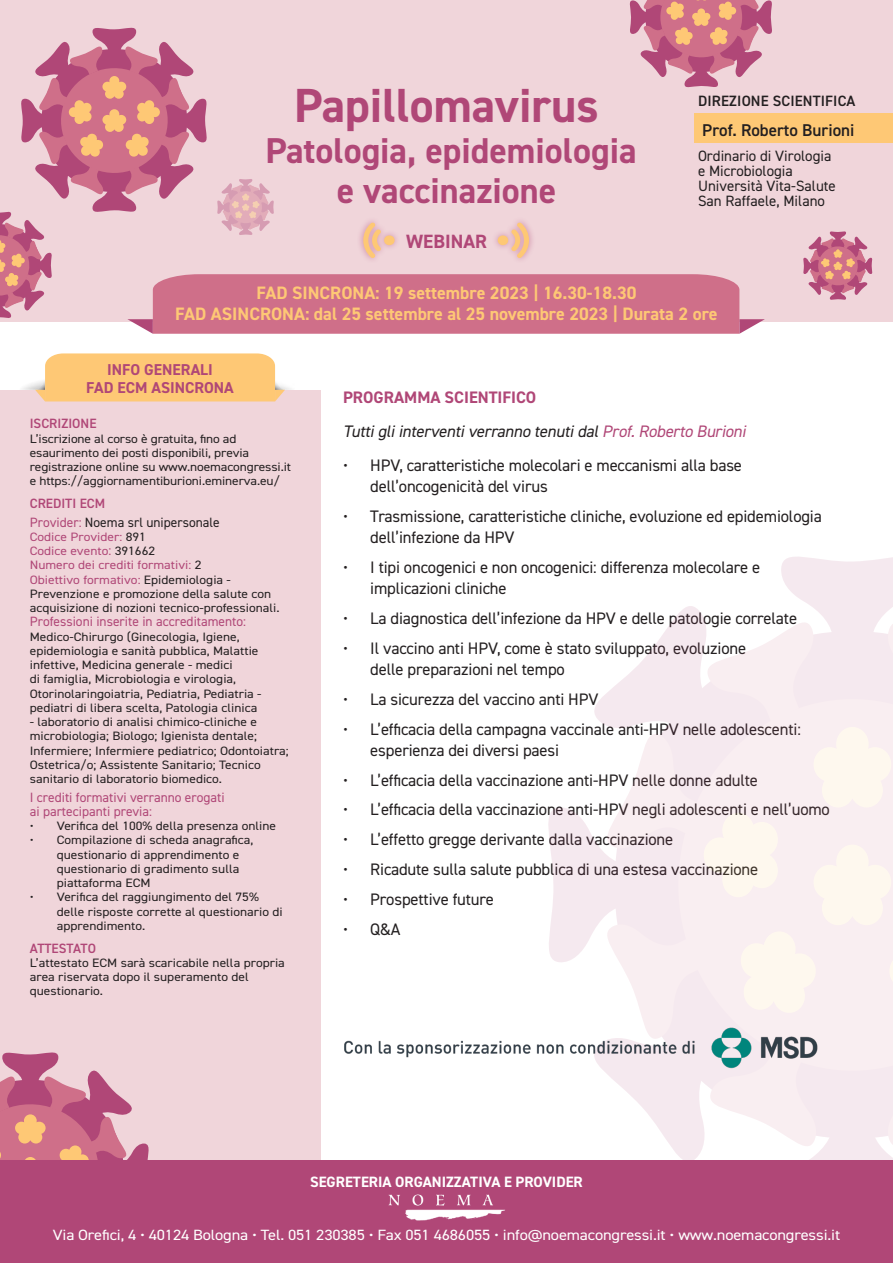
<style>
.page{position:relative;width:893px;height:1263px;background:#fff}
.page>*{position:absolute;margin:0;border:0;box-sizing:border-box;transform-origin:0 0}
.t1{font:700 48px "DIN2014";color:#b04777}
.t2{font:700 36px/40.5px "DIN2014";color:#b04777;text-align:center}
.t3{font:21.3px "Myriad Pro";color:#fec875}
.t4{font:700 19.2px "DIN2014";color:#b04777}
.t5{font:700 18px "DIN2014";color:#fec875}
.t6{font:600 17.1px "DIN2014";color:#231f20}
.t7{font:16.65px/21.1px "DIN2014";letter-spacing:-.01em;color:#231f20}
.t8{font:italic 16.65px "DIN2014";color:#231f20}
.t9{font:700 16.65px "DIN2014";color:#b04777}
.t10{font:700 15.75px "DIN2014";color:#b04777}
.t11{font:15px/15px "DIN2014";color:#231f20}
.t12{font:700 15px "DIN2014";color:#fff}
.t13{font:600 15px "DIN2014";letter-spacing:.01em;color:#231f20}
.t14{font:14.85px "DIN2014";letter-spacing:-.01em;color:#fff;scale:1.11 1}
.Default{font:13.5px/14.2px "DIN2014";color:#b04777}
.Default-2{font:600 13.5px "DIN2014";color:#b04777}
.Default-3{font:13.5px "DIN2014";color:#231f20}
.t15{font:12.15px/14.2px "DIN2014";color:#231f20;scale:1.11 1}
.t16{font:12.15px "DIN2014";color:#b04777;scale:1.11 1}
.s1{color:#b04777}
.s2{color:#231f20}
.s3{font-size:13.5px}
</style>
<div class="page">
<div style="left:0;top:390px;width:320px;height:799px;background:#f0d5da"></div>
<div style="left:0;top:0;width:893px;height:321px;background:#f0d5da"></div>
<div style="left:695px;top:113px;width:198px;height:30px;background:#fec875"></div>
<svg style="left:35px;top:353px;width:250px;height:48px;background:#fdcb80"></svg>
<svg style="left:0;top:1052px;width:153px;height:109px"></svg>
<div style="left:0;top:1161px;width:893px;height:102px;background:#b04777"></div>
<img style="left:388px;top:1194px;width:117px;height:27px">
<svg style="left:547px;top:557px;width:346px;height:604px"></svg>
<svg style="left:803px;top:231px;width:70px;height:69px"></svg>
<img style="left:320px;top:1007px;width:518px;height:78px">
<svg style="left:0;top:0;width:774px;height:334px"></svg>
<p class="t1" style="left:294px;top:74px;width:306px">Papillomavirus</p>
<p class="t2" style="left:265px;top:130px;width:373px">Patologia, epidemiologia e vaccinazione</p>
<p class="t4" style="left:406px;top:229px;width:82px">WEBINAR</p>
<p class="t13" style="left:698px;top:91px;width:159px">DIREZIONE SCIENTIFICA</p>
<p class="t6" style="left:702px;top:119px;width:154px">Prof. Roberto Burioni</p>
<p class="t11" style="left:698px;top:148px;width:135px">Ordinario di Virologia e Microbiologia</p>
<p class="t11" style="left:698px;top:178px;width:139px">Università Vita-Salute<br>San Raffaele, Milano</p>
<p class="t5" style="left:256px;top:281px;width:381px">FAD SINCRONA: 19 settembre 2023 | 16.30-18.30</p>
<p class="t5" style="left:175px;top:302px;width:544px">FAD ASINCRONA: dal 25 settembre al 25 novembre 2023 | Durata 2 ore</p>
<p class="t3" style="left:360px;top:296px;width:220px">17 e 24 NOVEMBRE 2022</p>
<p class="t10" style="left:107px;top:359px;width:107px">INFO GENERALI</p>
<p class="t10" style="left:86px;top:377px;width:149px">FAD ECM ASINCRONA</p>
<p class="Default-2" style="left:30px;top:415px;width:68px">ISCRIZIONE</p>
<p class="t15" style="left:30px;top:431px;width:237px">L’iscrizione al corso è gratuita, fino ad esaurimento dei posti disponibili, previa registrazione online su www.noemacongressi.it e https://aggiornamentiburioni.eminerva.eu/</p>
<p class="Default-2" style="left:30px;top:494px;width:77px">CREDITI ECM</p>
<p class="Default-3" style="left:30px;top:513px;width:192px"><span class="s1">Provider:</span> Noema srl unipersonale</p>
<p class="t16" style="left:30px;top:529px;width:106px">Codice Provider: <span class="s2">891</span></p>
<p class="t16" style="left:30px;top:543px;width:114px">Codice evento<span class="s3">:</span> <span class="s2">391662</span></p>
<p class="t16" style="left:30px;top:558px;width:156px">Numero dei crediti formativi: <span class="s2">2</span></p>
<p class="t15" style="left:30px;top:572px;width:227px"><span class="s1">Obiettivo formativo:</span> Epidemiologia -<br>Prevenzione e promozione della salute con acquisizione di nozioni tecnico-professionali.</p>
<p class="Default" style="left:30px;top:614px;width:218px">Professioni inserite in accreditamento:</p>
<p class="t15" style="left:30px;top:629px;width:210px">Medico-Chirurgo (Ginecologia, Igiene, epidemiologia e sanità pubblica, Malattie infettive, Medicina generale - medici<br>di famiglia, Microbiologia e virologia, Otorinolaringoiatria, Pediatria, Pediatria - pediatri di libera scelta, Patologia clinica</p>
<p class="t15" style="left:30px;top:714px;width:235px">- laboratorio di analisi chimico-cliniche e microbiologia; Biologo; Igienista dentale; Infermiere; Infermiere pediatrico; Odontoiatra; Ostetrica/o; Assistente Sanitario; Tecnico sanitario di laboratorio biomedico.</p>
<p class="Default" style="left:30px;top:790px;width:196px">I crediti formativi verranno erogati ai partecipanti previa:</p>
<p class="t15" style="left:30px;top:818px;width:223px">• Verifica del 100% della presenza online</p>
<p class="t15" style="left:57px;top:833px;width:179px;text-indent:-27px">• Compilazione di scheda anagrafica, questionario di apprendimento e questionario di gradimento sulla piattaforma ECM</p>
<p class="t15" style="left:57px;top:890px;width:205px;text-indent:-27px">• Verifica del raggiungimento del 75% delle risposte corrette al questionario di apprendimento.</p>
<p class="Default-2" style="left:30px;top:939px;width:68px">ATTESTATO</p>
<p class="t15" style="left:30px;top:955px;width:231px">L’attestato ECM sarà scaricabile nella propria area riservata dopo il superamento del questionario.</p>
<p class="t9" style="left:343px;top:386px;width:195px">PROGRAMMA SCIENTIFICO</p>
<p class="t8" style="left:343px;top:421px;width:408px">Tuttigliinterventiverranno tenutidal<span class="s1">Prof.Roberto Burioni</span></p>
<p class="t7" style="left:370px;top:454px;width:373px;text-indent:-27px">• HPV, caratteristiche molecolari e meccanismi alla base dell’oncogenicità del virus</p>
<p class="t7" style="left:370px;top:505px;width:453px;text-indent:-27px">• Trasmissione, caratteristiche cliniche, evoluzione ed epidemiologia dell’infezione da HPV</p>
<p class="t7" style="left:370px;top:556px;width:392px;text-indent:-27px">• I tipi oncogenici e non oncogenici: differenza molecolare e implicazioni cliniche</p>
<p class="t7" style="left:343px;top:607px;width:456px">• La diagnostica dell’infezione da HPV e delle patologie correlate</p>
<p class="t7" style="left:370px;top:637px;width:377px;text-indent:-27px">• Il vaccino anti HPV, come è stato sviluppato, evoluzione delle preparazioni nel tempo</p>
<p class="t7" style="left:343px;top:688px;width:257px">• La sicurezza del vaccino anti HPV</p>
<p class="t7" style="left:370px;top:718px;width:432px;text-indent:-27px">• L’efficacia della campagna vaccinale anti-HPV nelle adolescenti: esperienza dei diversi paesi</p>
<p class="t7" style="left:343px;top:769px;width:417px">• L’efficacia della vaccinazione anti-HPV nelle donne adulte</p>
<p class="t7" style="left:343px;top:799px;width:488px">• L’efficacia della vaccinazione anti-HPV negli adolescenti e nell’uomo</p>
<p class="t7" style="left:343px;top:829px;width:332px">• L’effetto gregge derivante dalla vaccinazione</p>
<p class="t7" style="left:343px;top:858px;width:417px">• Ricadute sulla salute pubblica di una estesa vaccinazione</p>
<p class="t7" style="left:343px;top:888px;width:153px">• Prospettive future</p>
<p class="t7" style="left:343px;top:918px;width:59px">• Q&amp;A</p>
<p class="t12" style="left:310px;top:1172px;width:274px">SEGRETERIA ORGANIZZATIVA E PROVIDER</p>
<p class="t14" style="left:53px;top:1225px;width:711px">Via Orefici, 4 • 40124 Bologna • Tel. 051 230385 • Fax 051 4686055 • info@noemacongressi.it • www.noemacongressi.it</p>
</div>
